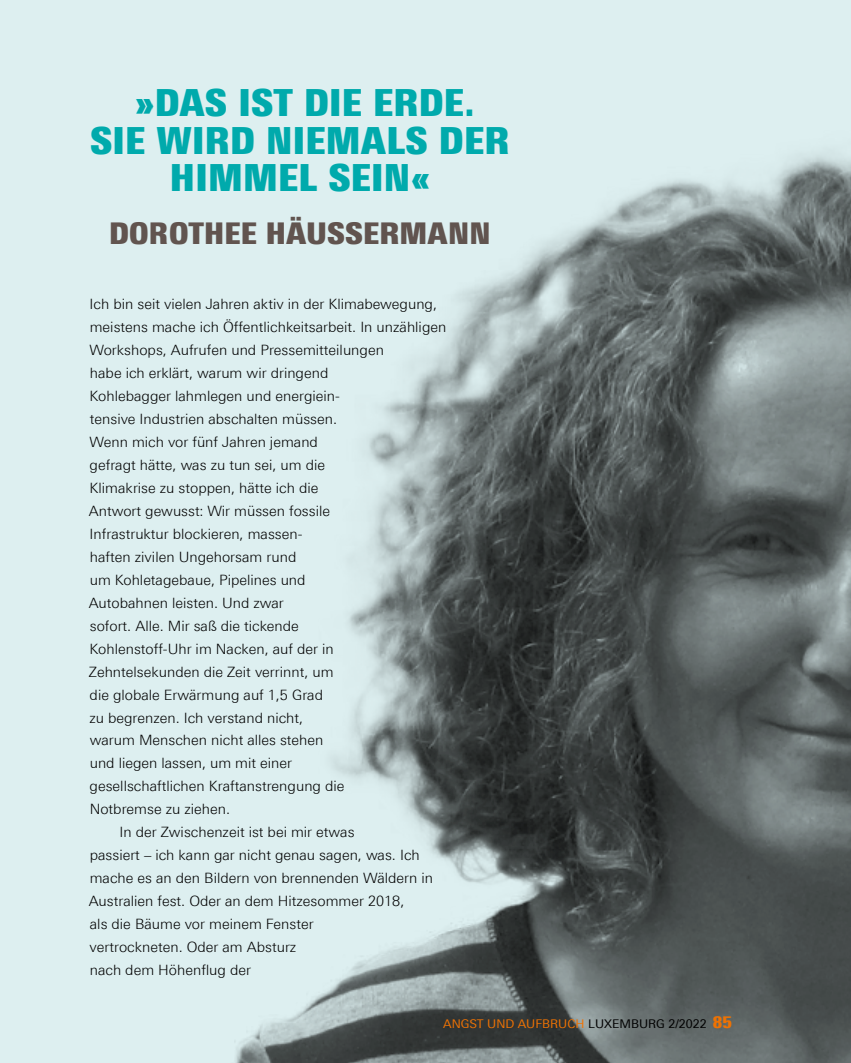
<style>
.page{position:relative;width:851px;height:1063px;background:#fff}
.page>*{position:absolute;margin:0;border:0;box-sizing:border-box;transform-origin:0 0}
.Über_16_fett_farbe{font:37.5px/37.5px "Linotype Univers 920 Cn X Black";letter-spacing:.005em;color:#00aaac;text-align:center}
.Über_16_fett_farbe-2{font:30px "Linotype Univers 920 Cn X Black";letter-spacing:.005em;color:#61544f}
.KUNST_fließ_oE{font:300 14.25px/23px "Linotype Univers 330";color:#000}
.t1{font:12px "Linotype Univers 430";color:#ee7203}
.s1{color:#000}
.s2{font-family:"Linotype Univers 920 Cn X Black";font-size:16.5px}
</style>
<div class="page">
<div style="left:0;top:0;width:850px;height:1063px;background:#ddeff0"></div>
<img style="left:235px;top:154px;width:615px;height:909px">
<p class="Über_16_fett_farbe" style="left:90px;top:84px;width:421px">»DAS IST DIE ERDE.<br>SIE WIRD NIEMALS DER<br>HIMMEL SEIN«</p>
<p class="Über_16_fett_farbe-2" style="left:109px;top:215px;width:383px">DOROTHEE HÄUSSERMANN</p>
<p class="KUNST_fließ_oE" style="left:89px;top:293px;width:359px">Ich bin seit vielen Jahren aktiv in der Klimabewegung, meistens mache ich Öffentlichkeitsarbeit. In unzähligen Workshops, Aufrufen und Pressemitteilungen<br>habe ich erklärt, warum wir dringend<br>Kohlebagger lahmlegen und energiein-<br>tensive Industrien abschalten müssen.<br>Wenn mich vor fünf Jahren jemand<br>gefragt hätte, was zu tun sei, um die<br>Klimakrise zu stoppen, hätte ich die<br>Antwort gewusst: Wir müssen fossile<br>Infrastruktur blockieren, massen-<br>haften zivilen Ungehorsam rund<br>um Kohletagebaue, Pipelines und<br>Autobahnen leisten. Und zwar<br>sofort. Alle. Mir saß die tickende<br>Kohlenstoff-Uhr im Nacken, auf der in Zehntelsekunden die Zeit verrinnt, um<br>die globale Erwärmung auf 1,5 Grad<br>zu begrenzen. Ich verstand nicht,<br>warum Menschen nicht alles stehen<br>und liegen lassen, um mit einer<br>gesellschaftlichen Kraftanstrengung die<br>Notbremse zu ziehen.</p>
<p class="KUNST_fließ_oE" style="left:89px;top:821px;width:346px;text-indent:31px">In der Zwischenzeit ist bei mir etwas<br>passiert – ich kann gar nicht genau sagen, was. Ich mache es an den Bildern von brennenden Wäldern in Australien fest. Oder an dem Hitzesommer 2018,<br>als die Bäume vor meinem Fenster<br>vertrockneten. Oder am Absturz<br>nach dem Höhenflug der</p>
<p class="t1" style="left:443px;top:1017px;width:290px">ANGST UND AUFBRUCH <span class="s1">LUXEMBURG 2/2022</span> <span class="s2">85</span></p>
</div>
